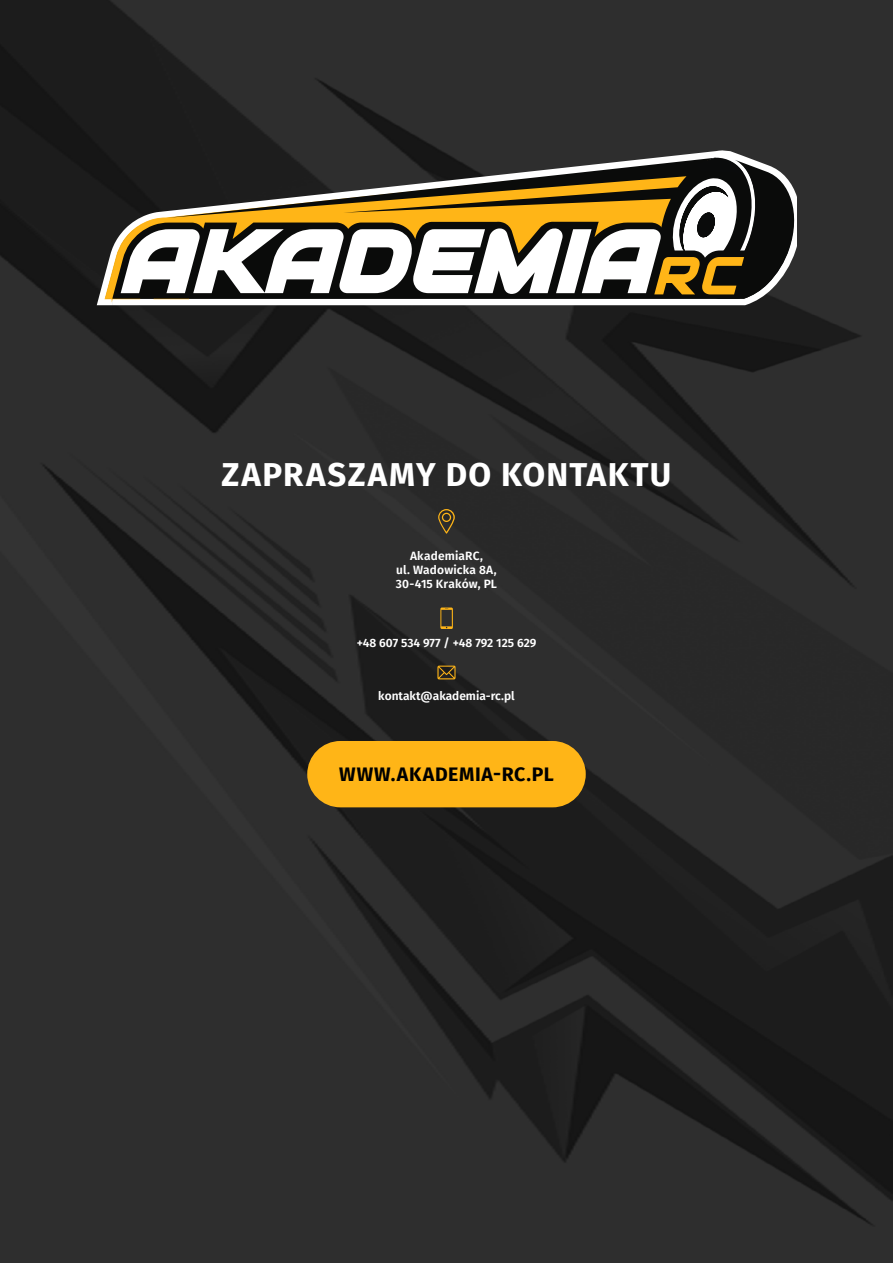
<style>
.page{position:relative;width:893px;height:1263px;background:#fff}
.page>*{position:absolute;margin:0;border:0;box-sizing:border-box;transform-origin:0 0}
.t1{font:700 33px "Fira Sans";letter-spacing:.045em;color:#fff}
.t2{font:700 19.5px "Fira Sans";letter-spacing:.035em;color:#000}
.t3{font:600 12px/14.4px "Fira Sans";color:#fff;text-align:center}
</style>
<div class="page">
<img style="left:0;top:0;width:892px;height:1262px">
<svg style="left:97px;top:150px;width:699px;height:155px"></svg>
<svg style="left:104px;top:159px;width:614px;height:141px"></svg>
<svg style="left:121px;top:157px;width:675px;height:142px"></svg>
<svg style="left:437px;top:666px;width:18px;height:13px"></svg>
<svg style="left:438px;top:509px;width:17px;height:25px"></svg>
<svg style="left:440px;top:607px;width:13px;height:22px"></svg>
<div style="left:307px;top:741px;width:279px;height:66px;background:#ffb517;border-radius:33px"></div>
<h1 class="t1" style="left:222px;top:447px;width:451px">ZAPRASZAMY DO KONTAKTU</h1>
<p class="t3" style="left:396px;top:547px;width:103px">AkademiaRC,<br>ul. Wadowicka 8A,<br>30-415 Kraków, PL</p>
<p class="t3" style="left:357px;top:635px;width:181px">+48 607 534 977 / +48 792 125 629</p>
<p class="t3" style="left:378px;top:688px;width:138px">kontakt@akademia-rc.pl</p>
<h2 class="t2" style="left:339px;top:758px;width:216px">WWW.AKADEMIA-RC.PL</h2>
</div>
